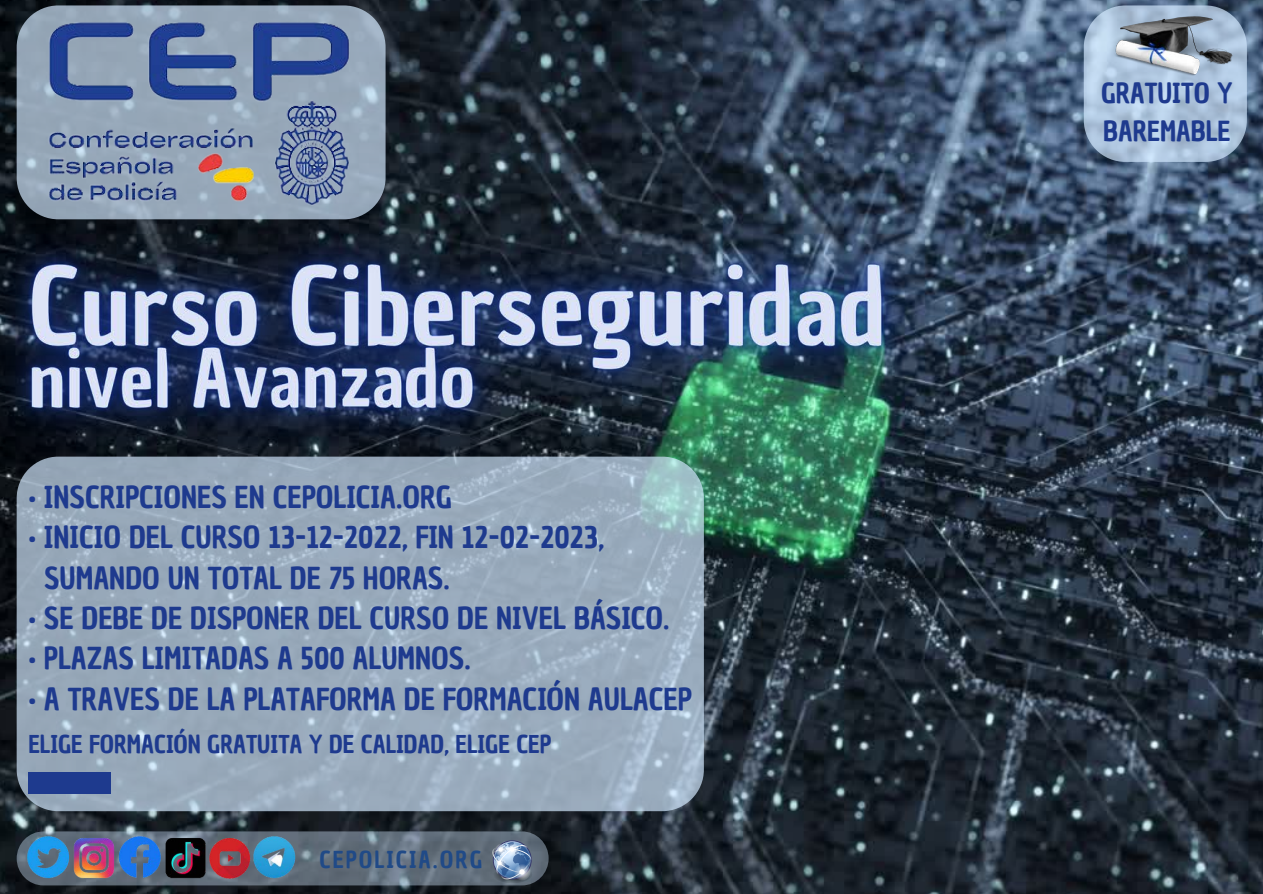
<style>
.page{position:relative;width:1263px;height:894px;background:#fff}
.page>*{position:absolute;margin:0;border:0;box-sizing:border-box;transform-origin:0 0}
.t1{font:29.55px/40.3px "Chau Philomene One";color:#1e3a8e}
.t2{font:27px/37px "Chau Philomene One";color:#1e3a8e}
.t3{font:24px "Chau Philomene One";color:#1e3a8e}
.t4{font:22.8px "Chau Philomene One";letter-spacing:.09em;color:#204a87}
</style>
<div class="page">
<img style="left:0;top:0;width:1263px;height:893px">
<svg style="left:17px;top:563px;width:687px;height:248px;fill:#98aabb"></svg>
<div style="left:28px;top:772px;width:82px;height:21px;background:#1e3a8e"></div>
<svg style="left:17px;top:5px;width:369px;height:100px;fill:#97a8ba"></svg>
<img style="left:41px;top:5px;width:311px;height:100px">
<svg style="left:1084px;top:5px;width:163px;height:157px"></svg>
<img style="left:1112px;top:17px;width:121px;height:59px">
<svg style="left:17px;top:831px;width:532px;height:54px;fill:#616d79"></svg>
<img style="left:17px;top:826px;width:304px;height:66px">
<svg style="left:488px;top:838px;width:51px;height:46px"></svg>
<img style="left:0;top:105px;width:1018px;height:458px">
<p class="t1" style="left:28px;top:477px;width:425px">• INSCRIPCIONES EN CEPOLICIA.ORG</p>
<p class="t1" style="left:44px;top:517px;width:561px;text-indent:-16px">• INICIO DEL CURSO 13-12-2022, FIN 12-02-2023,<br>SUMANDO UN TOTAL DE 75 HORAS.</p>
<p class="t1" style="left:28px;top:598px;width:643px">• SE DEBE DE DISPONER DEL CURSO DE NIVEL BÁSICO.</p>
<p class="t1" style="left:28px;top:638px;width:444px">• PLAZAS LIMITADAS A 500 ALUMNOS.</p>
<p class="t1" style="left:28px;top:679px;width:665px">• A TRAVES DE LA PLATAFORMA DE FORMACIÓN AULACEP</p>
<p class="t3" style="left:28px;top:728px;width:524px">ELIGE FORMACIÓN GRATUITA Y DE CALIDAD, ELIGE CEP</p>
<p class="t4" style="left:319px;top:844px;width:164px">CEPOLICIA.ORG</p>
<p class="t2" style="left:1101px;top:75px;width:133px">GRATUITO Y<br>BAREMABLE</p>
</div>
